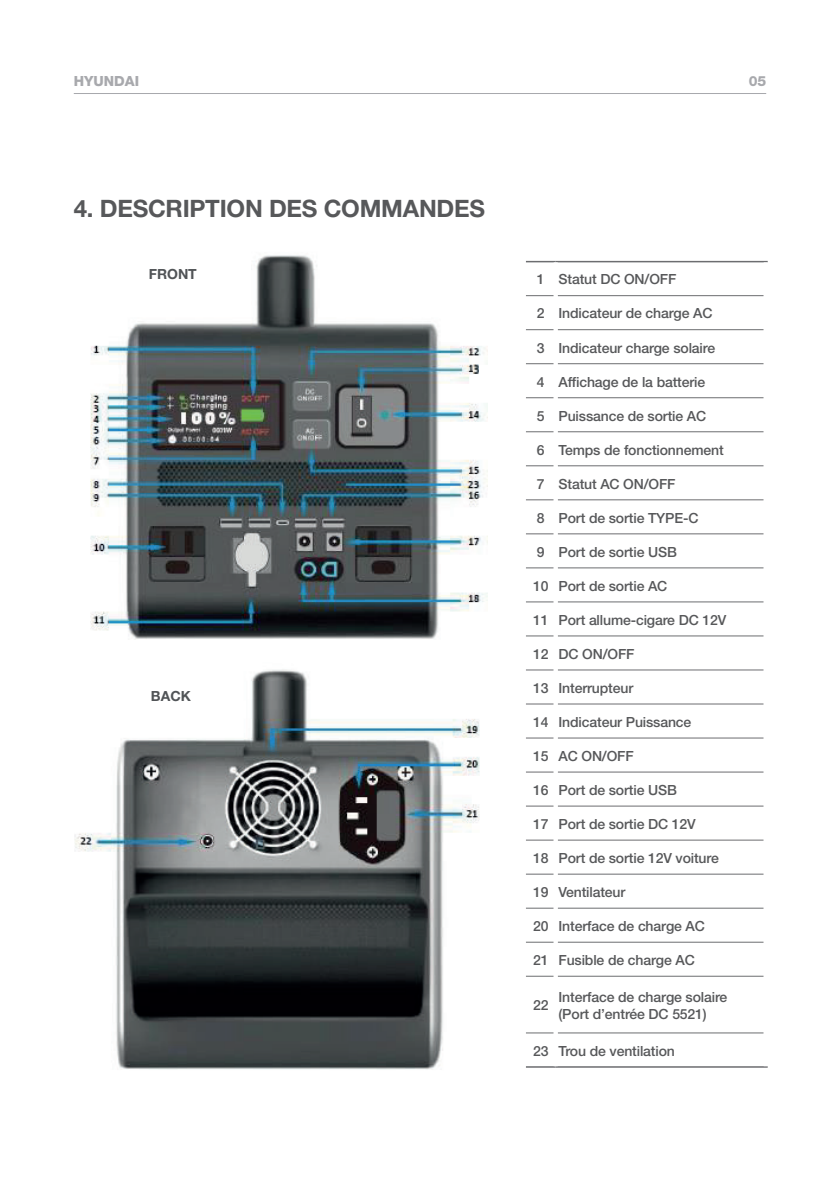
<style>
.page{position:relative;width:840px;height:1191px;background:#fff}
.page>*{position:absolute;margin:0;border:0;box-sizing:border-box;transform-origin:0 0}
.t1{font:700 24px "Helvetica Neue LT Std";letter-spacing:-.01em;color:#57585a}
.t2{font:500 14px/16.8px "Helvetica Neue LT Std";letter-spacing:-.01em;color:#57585a}
.t3{font:800 14px "Helvetica Neue";color:#a8a9ad}
.t4{font:700 14px "Helvetica Neue LT Std";color:#515457}
</style>
<div class="page">
<hr style="left:74px;top:93px;width:691px;height:1px;background:#a8a9ad">
<svg style="left:526px;top:295px;width:27px;height:1px"></svg>
<hr style="left:557px;top:295px;width:206px;height:1px;background:#6c6d70">
<svg style="left:526px;top:329px;width:27px;height:1px"></svg>
<hr style="left:557px;top:329px;width:206px;height:1px;background:#6c6d70">
<svg style="left:526px;top:363px;width:27px;height:1px"></svg>
<hr style="left:557px;top:363px;width:206px;height:1px;background:#6c6d70">
<svg style="left:526px;top:397px;width:27px;height:1px"></svg>
<hr style="left:557px;top:397px;width:206px;height:1px;background:#6c6d70">
<svg style="left:526px;top:431px;width:27px;height:1px"></svg>
<hr style="left:557px;top:431px;width:206px;height:1px;background:#6c6d70">
<svg style="left:526px;top:465px;width:27px;height:1px"></svg>
<hr style="left:557px;top:465px;width:206px;height:1px;background:#6c6d70">
<svg style="left:526px;top:499px;width:27px;height:1px"></svg>
<hr style="left:557px;top:499px;width:206px;height:1px;background:#6c6d70">
<svg style="left:526px;top:533px;width:27px;height:1px"></svg>
<hr style="left:557px;top:533px;width:206px;height:1px;background:#6c6d70">
<svg style="left:526px;top:567px;width:27px;height:1px"></svg>
<hr style="left:557px;top:567px;width:206px;height:1px;background:#6c6d70">
<svg style="left:526px;top:601px;width:27px;height:1px"></svg>
<hr style="left:557px;top:601px;width:206px;height:1px;background:#6c6d70">
<svg style="left:526px;top:635px;width:27px;height:1px"></svg>
<hr style="left:557px;top:635px;width:206px;height:1px;background:#6c6d70">
<svg style="left:526px;top:669px;width:27px;height:1px"></svg>
<hr style="left:557px;top:669px;width:206px;height:1px;background:#6c6d70">
<svg style="left:526px;top:703px;width:27px;height:1px"></svg>
<hr style="left:557px;top:703px;width:206px;height:1px;background:#6c6d70">
<svg style="left:526px;top:737px;width:27px;height:1px"></svg>
<hr style="left:557px;top:737px;width:206px;height:1px;background:#6c6d70">
<svg style="left:526px;top:771px;width:27px;height:1px"></svg>
<hr style="left:557px;top:771px;width:206px;height:1px;background:#6c6d70">
<svg style="left:526px;top:805px;width:27px;height:1px"></svg>
<hr style="left:557px;top:805px;width:206px;height:1px;background:#6c6d70">
<svg style="left:526px;top:839px;width:27px;height:1px"></svg>
<hr style="left:557px;top:839px;width:206px;height:1px;background:#6c6d70">
<svg style="left:526px;top:873px;width:27px;height:1px"></svg>
<hr style="left:557px;top:873px;width:206px;height:1px;background:#6c6d70">
<svg style="left:526px;top:907px;width:27px;height:1px"></svg>
<hr style="left:557px;top:907px;width:206px;height:1px;background:#6c6d70">
<svg style="left:526px;top:941px;width:27px;height:1px"></svg>
<hr style="left:557px;top:941px;width:206px;height:1px;background:#6c6d70">
<svg style="left:526px;top:975px;width:27px;height:1px"></svg>
<hr style="left:557px;top:975px;width:206px;height:1px;background:#6c6d70">
<svg style="left:526px;top:1032px;width:27px;height:1px"></svg>
<hr style="left:557px;top:1032px;width:206px;height:1px;background:#6c6d70">
<hr style="left:525px;top:261px;width:30px;height:1px;background:#6c6d70">
<hr style="left:555px;top:261px;width:212px;height:1px;background:#6c6d70">
<hr style="left:525px;top:1066px;width:30px;height:1px;background:#6c6d70">
<hr style="left:555px;top:1066px;width:212px;height:1px;background:#6c6d70">
<img style="left:90px;top:255px;width:397px;height:384px">
<img style="left:149px;top:266px;width:49px;height:17px">
<img style="left:74px;top:669px;width:405px;height:401px">
<img style="left:151px;top:688px;width:41px;height:16px">
<svg style="left:473px;top:364px;width:5px;height:9px"></svg>
<p class="t3" style="left:74px;top:72px;width:67px">HYUNDAI</p>
<p class="t3" style="left:748px;top:72px;width:19px">05</p>
<h1 class="t1" style="left:74px;top:193px;width:412px">4. DESCRIPTION DES COMMANDES</h1>
<p class="t4" style="left:149px;top:266px;width:49px">FRONT</p>
<p class="t4" style="left:151px;top:687px;width:41px">BACK</p>
<p class="t2" style="left:536px;top:271px;width:141px">1 Statut DC ON/OFF</p>
<p class="t2" style="left:536px;top:305px;width:177px">2 Indicateur de charge AC</p>
<p class="t2" style="left:536px;top:339px;width:180px">3 Indicateur charge solaire</p>
<p class="t2" style="left:536px;top:373px;width:170px">4 Affichage de la batterie</p>
<p class="t2" style="left:536px;top:407px;width:171px">5 Puissance de sortie AC</p>
<p class="t2" style="left:536px;top:441px;width:188px">6 Temps de fonctionnement</p>
<p class="t2" style="left:536px;top:475px;width:140px">7 Statut AC ON/OFF</p>
<p class="t2" style="left:536px;top:509px;width:163px">8 Port de sortie TYPE-C</p>
<p class="t2" style="left:536px;top:543px;width:141px">9 Port de sortie USB</p>
<p class="t2" style="left:533px;top:577px;width:136px">10 Port de sortie AC</p>
<p class="t2" style="left:533px;top:611px;width:194px">11 Port allume-cigare DC 12V</p>
<p class="t2" style="left:533px;top:645px;width:103px">12 DC ON/OFF</p>
<p class="t2" style="left:533px;top:679px;width:102px">13 Interrupteur</p>
<p class="t2" style="left:533px;top:713px;width:160px">14 Indicateur Puissance</p>
<p class="t2" style="left:533px;top:747px;width:102px">15 AC ON/OFF</p>
<p class="t2" style="left:533px;top:781px;width:145px">16 Port de sortie USB</p>
<p class="t2" style="left:533px;top:815px;width:164px">17 Port de sortie DC 12V</p>
<p class="t2" style="left:533px;top:849px;width:187px">18 Port de sortie 12V voiture</p>
<p class="t2" style="left:533px;top:883px;width:94px">19 Ventilateur</p>
<p class="t2" style="left:533px;top:917px;width:173px">20 Interface de charge AC</p>
<p class="t2" style="left:533px;top:951px;width:163px">21 Fusible de charge AC</p>
<p class="t2" style="left:533px;top:997px;width:17px">22</p>
<p class="t2" style="left:558px;top:988px;width:170px">Interface de charge solaire (Port d’entrée DC 5521)</p>
<p class="t2" style="left:533px;top:1042px;width:143px">23 Trou de ventilation</p>
</div>
